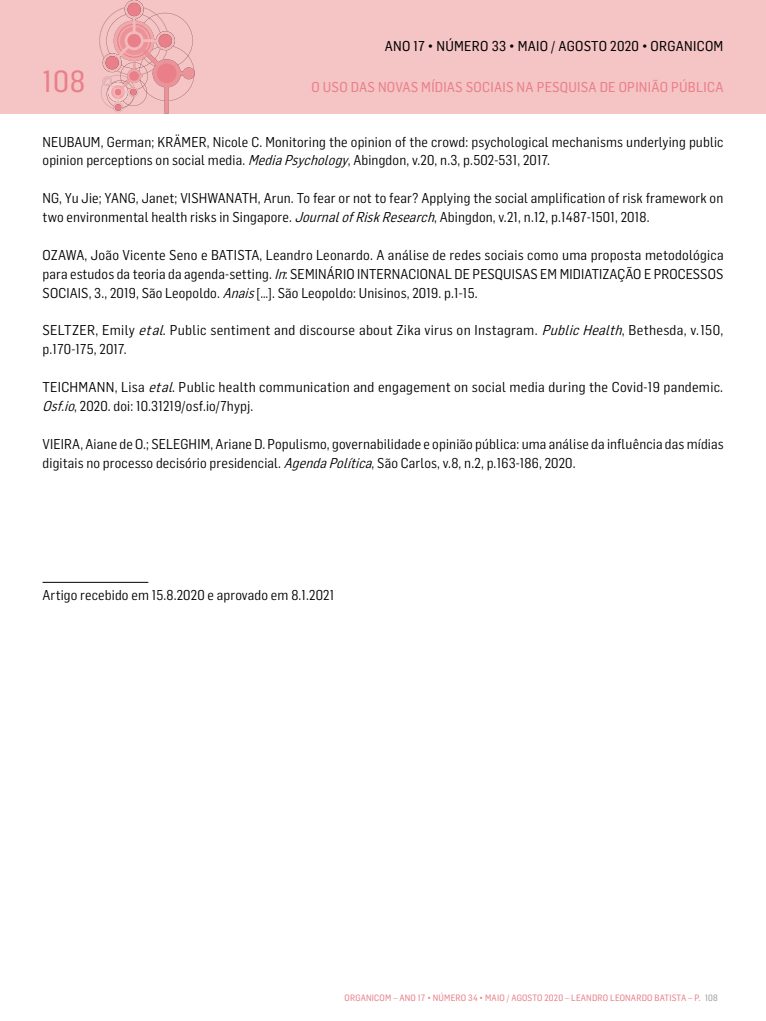
<style>
.page{position:relative;width:766px;height:1021px;background:#fff}
.page>*{position:absolute;margin:0;border:0;box-sizing:border-box;transform-origin:0 0}
.t1{font:30px "Flama Semicondensed Basic";color:#e97f89}
.t2{font:14px/18.9px "Flama Semicondensed";letter-spacing:.01em;color:#000}
.t3{font:14px "Flama Semicondensed Basic";letter-spacing:.02em;color:#e97f89}
.t4{font:14px "Flama Semicondensed Basic";letter-spacing:.02em;color:#000}
.t5{font:9px "Flama Semicondensed Basic";letter-spacing:.02em;color:#e97f89}
.s1{font-style:italic}
.s2{color:#9d9d9c}
</style>
<div class="page">
<div style="left:0;top:0;width:765px;height:113px;background:#f5c4c5"></div>
<svg style="left:99px;top:0;width:96px;height:113px"></svg>
<hr style="left:43px;top:582px;width:105px;height:1px;background:#000">
<p class="t4" style="left:384px;top:37px;width:340px">ANO 17 • NÚMERO 33 • MAIO / AGOSTO 2020 • ORGANICOM</p>
<h1 class="t1" style="left:43px;top:62px;width:44px">108</h1>
<p class="t3" style="left:311px;top:78px;width:413px">O USO DAS NOVAS MÍDIAS SOCIAIS NA PESQUISA DE OPINIÃO PÚBLICA</p>
<p class="t2" style="left:43px;top:131px;width:682px">NEUBAUM, German; KRÄMER, Nicole C. Monitoring the opinion of the crowd: psychological mechanisms underlying public opinion perceptions on social media. <span class="s1">MediaPsychology</span>, Abingdon, v. 20, n. 3, p. 502-531, 2017.</p>
<p class="t2" style="left:43px;top:188px;width:682px">NG, Yu Jie; YANG, Janet; VISHWANATH, Arun. To fear or not to fear? Applying the social amplification of risk framework on two environmental health risks in Singapore. <span class="s1">JournalofRiskResearch</span>, Abingdon, v. 21, n. 12, p. 1487-1501, 2018.</p>
<p class="t2" style="left:43px;top:245px;width:682px;text-align:justify">OZAWA, João Vicente Seno e BATISTA, Leandro Leonardo. A análise de redes sociais como uma proposta metodológica para estudos da teoria da agenda-setting. <span class="s1">In</span>: SEMINÁRIO INTERNACIONAL DE PESQUISAS EM MIDIATIZAÇÃO E PROCESSOS SOCIAIS, 3., 2019, São Leopoldo. <span class="s1">Anais</span>[…]. São Leopoldo: Unisinos, 2019. p. 1-15.</p>
<p class="t2" style="left:43px;top:320px;width:682px">SELTZER, Emily <span class="s1">etal</span>. Public sentiment and discourse about Zika virus on Instagram. <span class="s1">PublicHealth</span>, Bethesda, v. 150, p. 170-175, 2017.</p>
<p class="t2" style="left:43px;top:377px;width:682px">TEICHMANN, Lisa <span class="s1">etal</span>. Public health communication and engagement on social media during the Covid-19 pandemic.<br><span class="s1">Osf.io</span>, 2020. doi: 10.31219/osf.io/7hypj.</p>
<p class="t2" style="left:43px;top:434px;width:682px">VIEIRA, Aiane de O.; SELEGHIM, Ariane D. Populismo, governabilidade e opinião pública: uma análise da influência das mídias digitais no processo decisório presidencial. <span class="s1">AgendaPolítica</span>, São Carlos, v. 8, n. 2, p. 163-186, 2020.</p>
<p class="t2" style="left:43px;top:585px;width:293px">Artigo recebido em 15.8.2020 e aprovado em 8.1.2021</p>
<p class="t5" style="left:344px;top:992px;width:277px">ORGANICOM – ANO 17 • NÚMERO 34 • MAIO / AGOSTO 2020 – LEAN DRO LEONAR</p>
<p class="t5" style="left:641px;top:992px;width:23px">DO BATISTA</p>
<p class="t5" style="left:688px;top:992px;width:31px">– P. <span class="s2">108</span></p>
</div>
